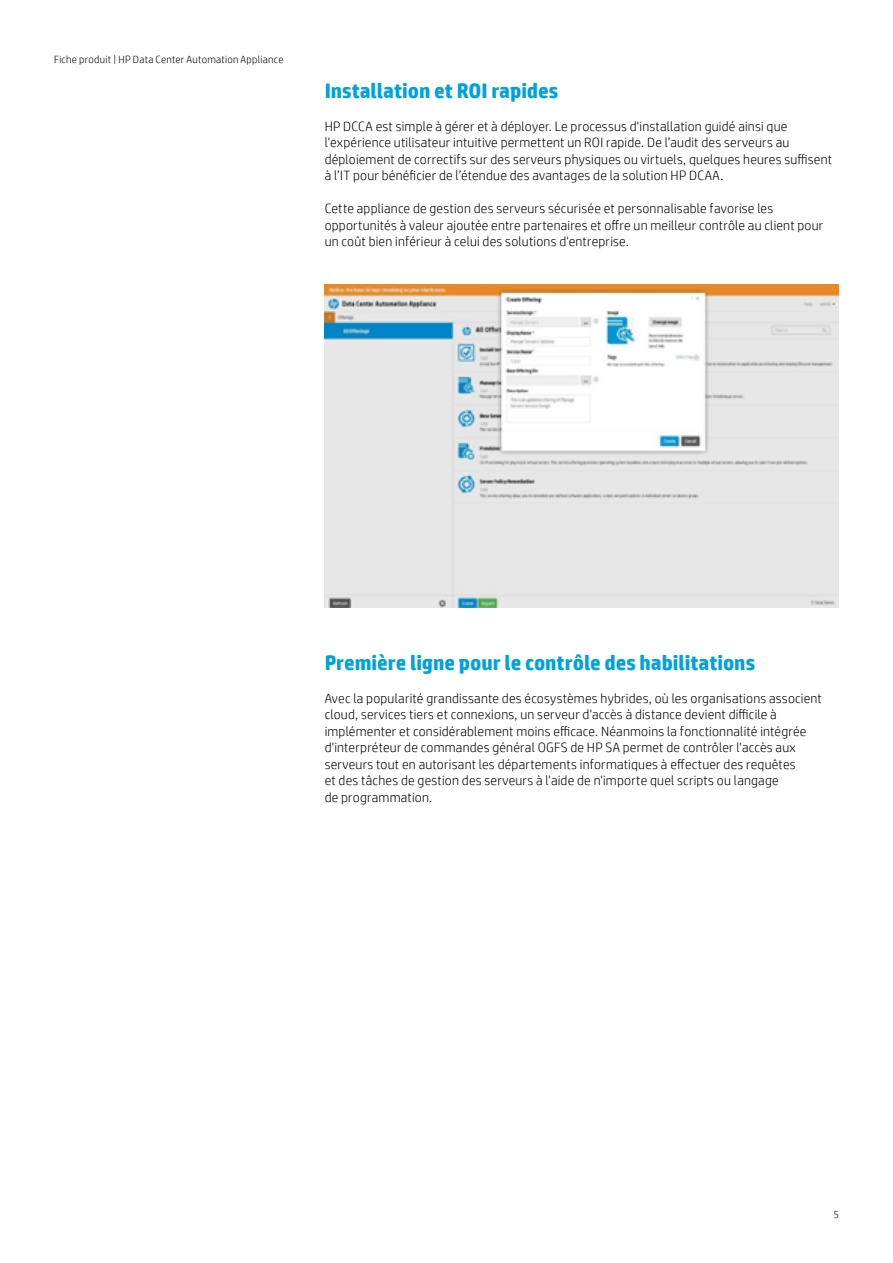
<style>
.page{position:relative;width:893px;height:1263px;background:#fff}
.page>*{position:absolute;margin:0;border:0;box-sizing:border-box;transform-origin:0 0}
.Subhead_14_16_bold_b{font:700 21px "HP Simplified";letter-spacing:-.005em;color:#00a1dd}
.Body{font:300 13.5px/16.5px "HP Simplified";letter-spacing:.015em;color:#000}
.Body_last{font:300 13.5px/16.5px "HP Simplified";letter-spacing:.015em;color:#000}
.Title_descriptor{font:300 10.5px "HP Simplified";letter-spacing:.025em;color:#000}
</style>
<div class="page">
<img style="left:325px;top:284px;width:514px;height:323px">
<p class="Title_descriptor" style="left:54px;top:53px;width:231px">Fiche produit | HP Data Center Automation Appliance</p>
<p class="Subhead_14_16_bold_b" style="left:325px;top:78px;width:235px">Installation et ROI rapides</p>
<p class="Body" style="left:325px;top:118px;width:509px">HP DCCA est simple à gérer et à déployer. Le processus d'installation guidé ainsi que l'expérience utilisateur intuitive permettent un ROI rapide. De l’audit des serveurs au déploiement de correctifs sur des serveurs physiques ou virtuels, quelques heures suffisent à l’IT pour bénéficier de l’étendue des avantages de la solution HP DCAA.</p>
<p class="Body" style="left:325px;top:200px;width:500px">Cette appliance de gestion des serveurs sécurisée et personnalisable favorise les opportunités à valeur ajoutée entre partenaires et offre un meilleur contrôle au client pour un coût bien inférieur à celui des solutions d'entreprise.</p>
<p class="Subhead_14_16_bold_b" style="left:325px;top:651px;width:432px">Première ligne pour le contrôle des habilitations</p>
<p class="Body_last" style="left:325px;top:690px;width:499px">Avec la popularité grandissante des écosystèmes hybrides, où les organisations associent cloud, services tiers et connexions, un serveur d'accès à distance devient difficile à implémenter et considérablement moins efficace. Néanmoins la fonctionnalité intégrée d'interpréteur de commandes général OGFS de HP SA permet de contrôler l'accès aux serveurs tout en autorisant les départements informatiques à effectuer des requêtes<br>et des tâches de gestion des serveurs à l'aide de n'importe quel scripts ou langage<br>de programmation.</p>
<p class="Title_descriptor" style="left:833px;top:1208px;width:7px">5</p>
</div>
